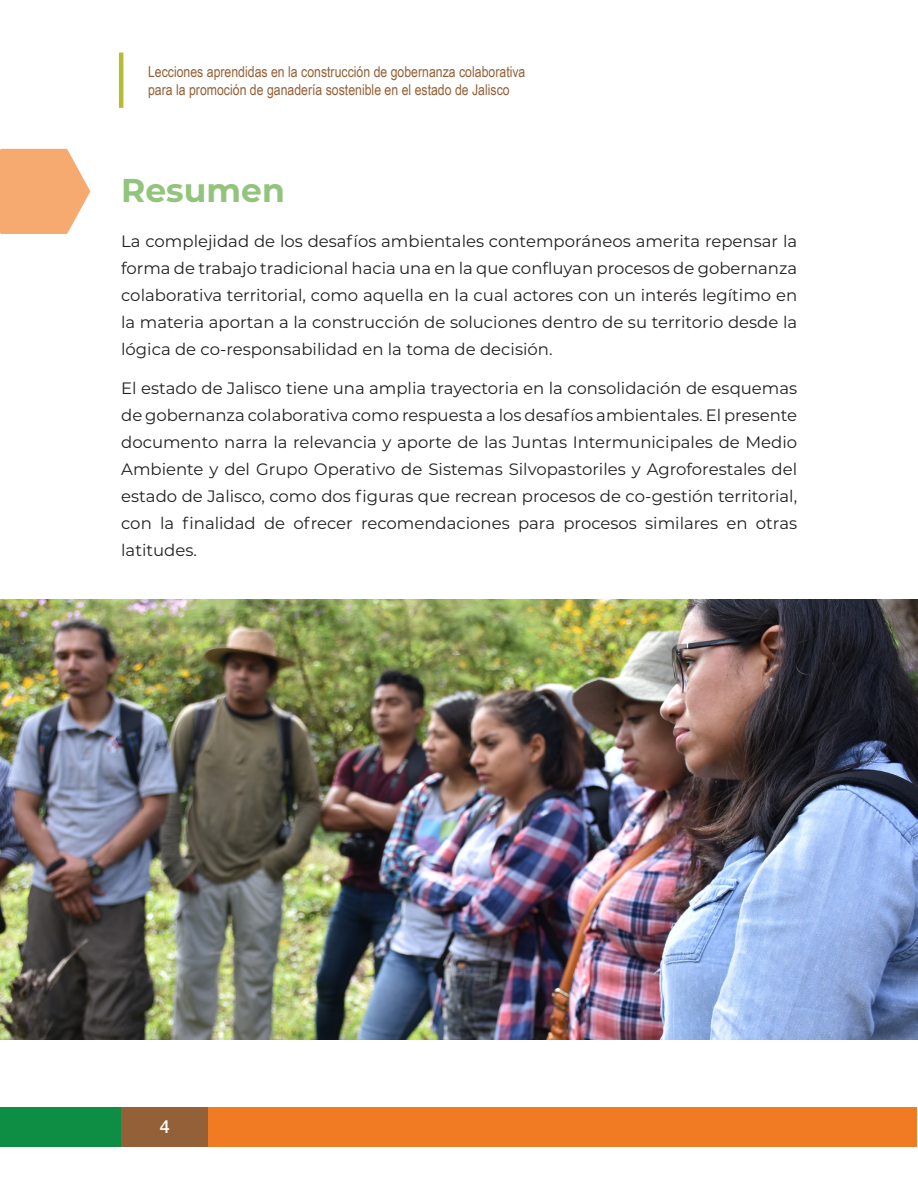
<style>
.page{position:relative;width:918px;height:1188px;background:#fff}
.page>*{position:absolute;margin:0;border:0;box-sizing:border-box;transform-origin:0 0}
.t1{font:700 33px "Montserrat";color:#93c47d}
.t2{font:500 18px "Helvetica Neue";color:#fff}
.t3{font:16.5px/27px "Montserrat";color:#231f20;text-align:justify}
.t4{font:15px/18px "Arial Narrow";color:#946037}
</style>
<div class="page">
<div style="left:0;top:1107px;width:121px;height:39px;background:#0d8e44"></div>
<div style="left:121px;top:1107px;width:87px;height:39px;background:#946037"></div>
<div style="left:208px;top:1107px;width:709px;height:39px;background:#f17b22"></div>
<hr style="left:119px;top:53px;width:4px;height:55px;background:#b8bb33">
<svg style="left:0;top:148px;width:90px;height:86px;background:#f8b583"></svg>
<img style="left:0;top:600px;width:918px;height:440px">
<p class="t4" style="left:148px;top:62px;width:379px">Lecciones aprendidas en la construcción de gobernanza colaborativa para la promoción de ganadería sostenible en el estado de Jalisco</p>
<p class="t1" style="left:121px;top:168px;width:165px">Resumen</p>
<p class="t3" style="left:121px;top:227px;width:678px">La complejidad de los desafíos ambientales contemporáneos amerita repensar la forma de trabajo tradicional hacia una en la que confluyan procesos de gobernanza colaborativa territorial, como aquella en la cual actores con un interés legítimo en la materia aportan a la construcción de soluciones dentro de su territorio desde la lógica de co-responsabilidad en la toma de decisión.</p>
<p class="t3" style="left:121px;top:374px;width:678px">El estado de Jalisco tiene una amplia trayectoria en la consolidación de esquemas de gobernanza colaborativa como respuesta a los desafíos ambientales. El presente documento narra la relevancia y aporte de las Juntas Intermunicipales de Medio Ambiente y del Grupo Operativo de Sistemas Silvopastoriles y Agroforestales del estado de Jalisco, como dos figuras que recrean procesos de co-gestión territorial, con la finalidad de ofrecer recomendaciones para procesos similares en otras latitudes.</p>
<p class="t2" style="left:160px;top:1112px;width:12px">4</p>
</div>
